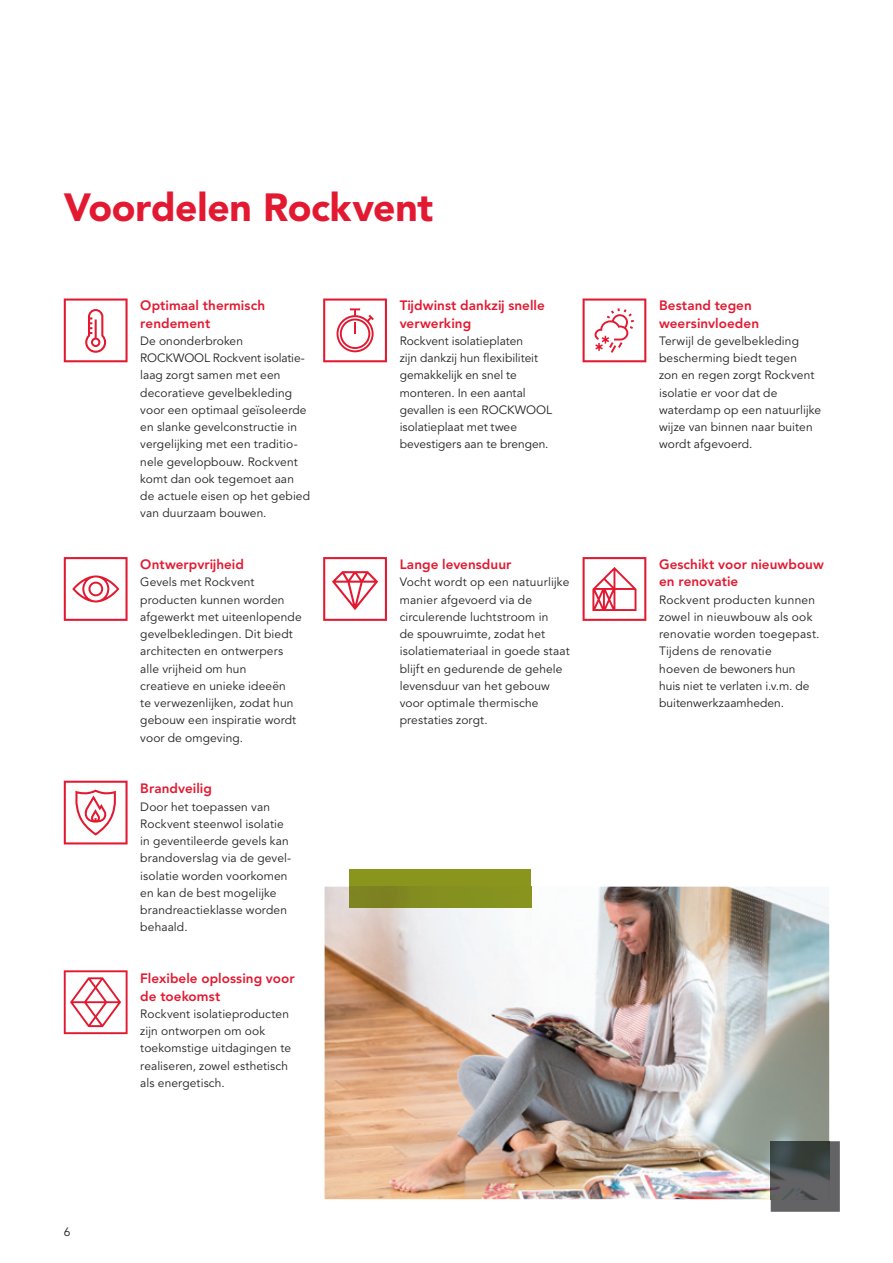
<style>
.page{position:relative;width:893px;height:1263px;background:#fff}
.page>*{position:absolute;margin:0;border:0;box-sizing:border-box;transform-origin:0 0}
.t1{font:900 39px "Avenir LT Pro";letter-spacing:-.005em;color:#e21931}
.t2{font:800 13.5px/17.2px "Avenir LT Pro";letter-spacing:.005em;color:#e21931}
.t3{font:12px/17.2px "Avenir LT Pro";letter-spacing:.01em;color:#231f20}
</style>
<div class="page">
<img style="left:325px;top:887px;width:504px;height:312px">
<svg style="left:323px;top:298px;width:64px;height:64px"></svg>
<svg style="left:64px;top:970px;width:64px;height:64px"></svg>
<svg style="left:64px;top:781px;width:64px;height:63px"></svg>
<svg style="left:64px;top:557px;width:64px;height:64px"></svg>
<svg style="left:771px;top:1141px;width:69px;height:71px;background:#646467"></svg>
<img style="left:771px;top:1141px;width:58px;height:58px">
<svg style="left:64px;top:298px;width:64px;height:64px"></svg>
<svg style="left:323px;top:557px;width:64px;height:64px"></svg>
<svg style="left:583px;top:557px;width:63px;height:64px"></svg>
<svg style="left:583px;top:298px;width:63px;height:64px"></svg>
<div style="left:349px;top:869px;width:182px;height:18px;background:#8a951e"></div>
<img style="left:349px;top:887px;width:182px;height:20px">
<h1 class="t1" style="left:64px;top:184px;width:371px">Voordelen Rockvent</h1>
<p class="t3" style="left:64px;top:1223px;width:8px">6</p>
<p class="t2" style="left:140px;top:297px;width:126px">Optimaal thermisch rendement</p>
<p class="t3" style="left:140px;top:332px;width:171px">De ononderbroken<br>ROCKWOOL Rockvent isolatie&shy;laag zorgt samen met een decoratieve gevelbekleding voor een optimaal geïsoleerde en slanke gevelconstructie in vergelijking met een traditio&shy;nele gevelopbouw. Rockvent komt dan ook tegemoet aan de actuele eisen op het gebied van duurzaam bouwen.</p>
<p class="t2" style="left:140px;top:556px;width:105px">Ontwerpvrijheid</p>
<p class="t3" style="left:140px;top:574px;width:163px">Gevels met Rockvent producten kunnen worden afgewerkt met uiteenlopende gevelbekledingen. Dit biedt architecten en ontwerpers alle vrijheid om hun<br>creatieve en unieke ideeën<br>te verwezenlijken, zodat hun gebouw een inspiratie wordt voor de omgeving.</p>
<p class="t2" style="left:140px;top:780px;width:73px">Brandveilig</p>
<p class="t3" style="left:140px;top:798px;width:152px">Door het toepassen van<br>Rockvent steenwol isolatie in geventileerde gevels kan brandoverslag via de gevel&shy;isolatie worden voorkomen en kan de best mogelijke brandreactieklasse worden behaald.</p>
<p class="t2" style="left:140px;top:970px;width:156px">Flexibele oplossing voor de toekomst</p>
<p class="t3" style="left:140px;top:1005px;width:152px">Rockvent isolatieproducten zijn ontworpen om ook toekomstige uitdagingen te realiseren, zowel esthetisch als energetisch.</p>
<p class="t2" style="left:400px;top:297px;width:147px">Tijdwinst dankzij snelle verwerking</p>
<p class="t3" style="left:400px;top:332px;width:154px">Rockvent isolatieplaten<br>zijn dankzij hun flexibiliteit gemakkelijk en snel te monteren. In een aantal gevallen is een ROCKWOOL isolatieplaat met twee bevestigers aan te brengen.</p>
<p class="t2" style="left:400px;top:556px;width:113px">Lange levensduur</p>
<p class="t3" style="left:400px;top:574px;width:171px">Vocht wordt op een natuurlijke manier afgevoerd via de circulerende luchtstroom in<br>de spouwruimte, zodat het isolatiemateriaal in goede staat blijft en gedurende de gehele levensduur van het gebouw voor optimale thermische prestaties zorgt.</p>
<p class="t2" style="left:659px;top:297px;width:101px">Bestand tegen weersinvloeden</p>
<p class="t3" style="left:659px;top:332px;width:164px">Terwijl de gevelbekleding bescherming biedt tegen<br>zon en regen zorgt Rockvent isolatie er voor dat de waterdamp op een natuurlijke wijze van binnen naar buiten wordt afgevoerd.</p>
<p class="t2" style="left:659px;top:556px;width:166px">Geschikt voor nieuwbouw en renovatie</p>
<p class="t3" style="left:659px;top:591px;width:162px">Rockvent producten kunnen zowel in nieuwbouw als ook renovatie worden toegepast.<br>Tijdens de renovatie<br>hoeven de bewoners hun huis niet te verlaten i.v.m. de buitenwerkzaamheden.</p>
</div>
